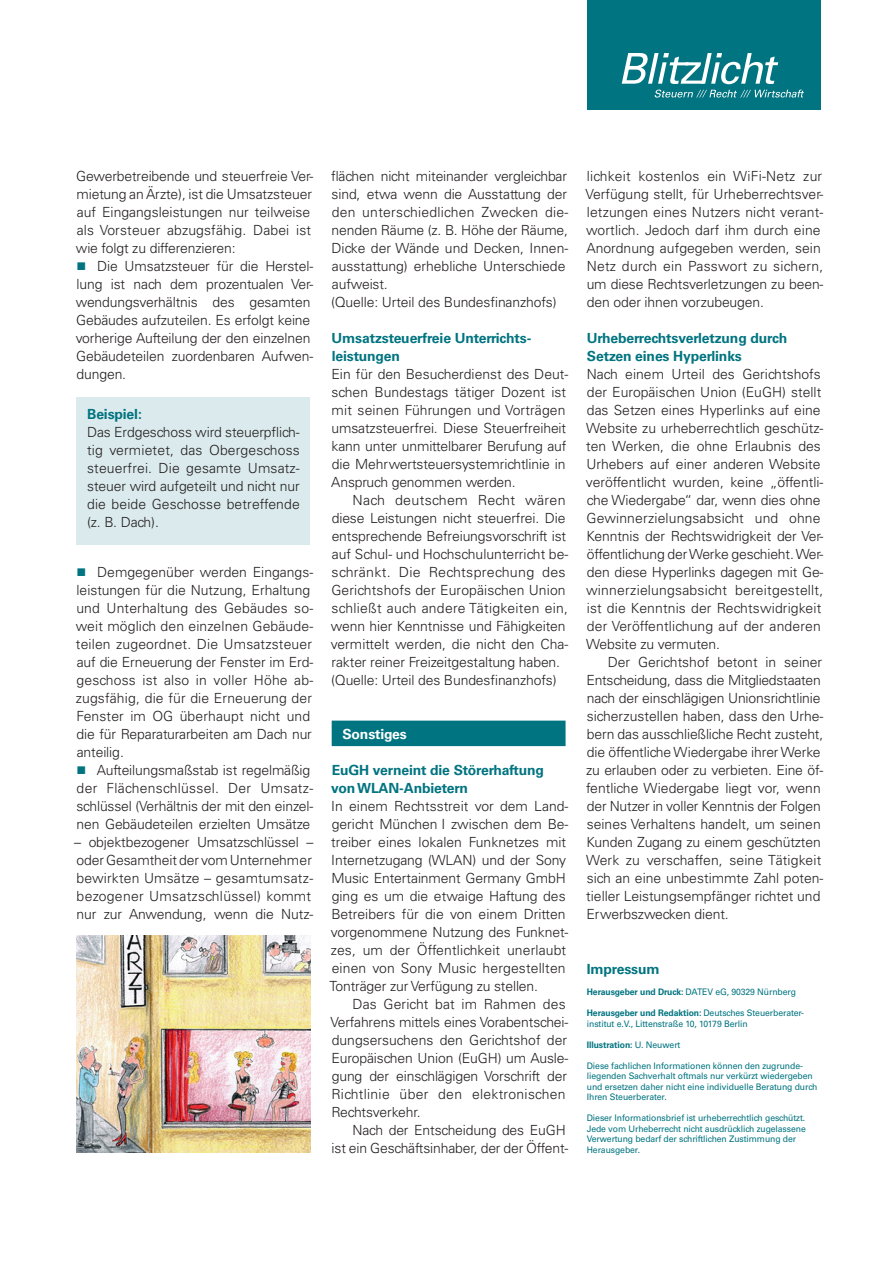
<style>
.page{position:relative;width:893px;height:1263px;background:#fff}
.page>*{position:absolute;margin:0;border:0;box-sizing:border-box;transform-origin:0 0}
.t1{font:300 13.95px/18px "Univers LT Std";letter-spacing:-.01em;color:#231f20}
.t2{font:300 13.95px/18px "Univers LT Std";letter-spacing:.01em;color:#231f20}
.t3{font:700 13.95px/18px "Univers LT Std";letter-spacing:-.01em;color:#007480}
.t4{font:700 13.95px "Univers LT Std";letter-spacing:-.01em;color:#fff}
.t5{font:9px/10.5px "Univers LT Std";letter-spacing:-.01em;color:#007480;scale:.96 1}
.t6{font:700 9px "Univers LT Std";letter-spacing:-.01em;color:#007480;scale:.96 1}
.s1{font-weight:700}
.s2{font-weight:400}
</style>
<div class="page">
<div style="left:587px;top:0;width:234px;height:110px;background:#007480"></div>
<svg style="left:622px;top:53px;width:156px;height:31px"></svg>
<svg style="left:655px;top:90px;width:149px;height:8px"></svg>
<div style="left:332px;top:721px;width:234px;height:25px;background:#007480"></div>
<div style="left:77px;top:397px;width:233px;height:147px;background:#dbeaed"></div>
<img style="left:77px;top:936px;width:233px;height:216px">
<p class="t1" style="left:76px;top:167px;width:239px">Gewerbetreibende und steuerfreie Ver&shy;mietung an Ärzte), ist die Umsatzsteuer auf Eingangsleistungen nur teilweise als Vorsteuer abzugsfähig. Dabei ist wie folgt zu differenzieren:</p>
<p class="t1" style="left:76px;top:257px;width:239px;text-indent:22px">Die Umsatzsteuer für die Herstel&shy;lung ist nach dem prozentualen Ver&shy;wendungsverhältnis des gesamten<br>Gebäudes aufzuteilen. Es erfolgt keine vorherige Aufteilung der den einzelnen<br>Gebäudeteilen zuordenbaren Aufwen&shy;dungen.</p>
<p class="t3" style="left:87px;top:406px;width:56px">Beispiel:</p>
<p class="t1" style="left:87px;top:423px;width:214px;text-align:justify">Das Erdgeschoss wird steuerpflich&shy;tig vermietet, das Obergeschoss steuerfrei. Die gesamte Umsatz&shy;steuer wird aufgeteilt und nicht nur die beide Geschosse betreffende (z. B. Dach).</p>
<p class="t2" style="left:76px;top:563px;width:239px;text-indent:21px">Demgegenüber werden Eingangs&shy;leistungen für die Nutzung, Erhaltung und Unterhaltung des Gebäudes so&shy;weit möglich den einzelnen Gebäude&shy;teilen zugeordnet. Die Umsatzsteuer auf die Erneuerung der Fenster im Erd&shy;geschoss ist also in voller Höhe ab&shy;zugsfähig, die für die Erneuerung der Fenster im OG überhaupt nicht und die für Reparaturarbeiten am Dach nur anteilig.</p>
<p class="t1" style="left:76px;top:761px;width:238px;text-indent:20px">Aufteilungsmaßstab ist regelmäßig der Flächenschlüssel. Der Umsatz&shy;schlüssel (Verhältnis der mit den einzel&shy;nen Gebäudeteilen erzielten Umsätze</p>
<p class="t1" style="left:74px;top:833px;width:241px">– objektbezogener Umsatzschlüssel – oder Gesamtheit der vom Unternehmer bewirkten Umsätze – gesamtumsatz&shy;bezogener Umsatzschlüssel) kommt nur zur Anwendung, wenn die Nutz-</p>
<p class="t1" style="left:331px;top:167px;width:239px">flächen nicht miteinander vergleichbar sind, etwa wenn die Ausstattung der den unterschiedlichen Zwecken die&shy;nenden Räume (z. B. Höhe der Räume, Dicke der Wände und Decken, Innen&shy;ausstattung) erhebliche Unterschiede aufweist.<br>(Quelle: Urteil des Bundesfinanzhofs)</p>
<p class="t3" style="left:332px;top:329px;width:201px">Umsatzsteuerfreie Unterrichts&shy;leistungen</p>
<p class="t1" style="left:331px;top:365px;width:239px">Ein für den Besucherdienst des Deut&shy;schen Bundestags tätiger Dozent ist mit seinen Führungen und Vorträgen umsatzsteuerfrei. Diese Steuerfreiheit kann unter unmittelbarer Berufung auf die Mehrwertsteuersystemrichtlinie in Anspruch genommen werden.</p>
<p class="t1" style="left:331px;top:491px;width:239px;text-indent:22px">Nach deutschem Recht wären diese Leistungen nicht steuerfrei. Die entsprechende Befreiungsvorschrift ist auf Schul- und Hochschulunterricht be&shy;schränkt. Die Rechtsprechung des Gerichtshofs der Europäischen Union schließt auch andere Tätigkeiten ein, wenn hier Kenntnisse und Fähigkeiten vermittelt werden, die nicht den Cha&shy;rakter reiner Freizeitgestaltung haben. (Quelle: Urteil des Bundesfinanzhofs)</p>
<p class="t4" style="left:342px;top:725px;width:66px">Sonstiges</p>
<p class="t3" style="left:331px;top:761px;width:214px">EuGH verneint die Störerhaftung von WLAN-Anbietern</p>
<p class="t1" style="left:329px;top:797px;width:240px">In einem Rechtsstreit vor dem Land&shy;gericht München I zwischen dem Be&shy;treiber eines lokalen Funknetzes mit Internetzugang (WLAN) und der Sony Music Entertainment Germany GmbH ging es um die etwaige Haftung des Betreibers für die von einem Dritten vorgenommene Nutzung des Funknet&shy;zes, um der Öffentlichkeit unerlaubt einen von Sony Music hergestellten Tonträger zur Verfügung zu stellen.</p>
<p class="t1" style="left:330px;top:995px;width:239px;text-indent:22px">Das Gericht bat im Rahmen des Verfahrens mittels eines Vorabentschei&shy;dungsersuchens den Gerichtshof der Europäischen Union (EuGH) um Ausle&shy;gung der einschlägigen Vorschrift der Richtlinie über den elektronischen Rechtsverkehr.</p>
<p class="t1" style="left:332px;top:1121px;width:238px;text-align:right">Nach der Entscheidung des EuGH<br>ist ein Geschäftsinhaber, der der Öffent-</p>
<p class="t1" style="left:586px;top:167px;width:239px">lichkeit kostenlos ein WiFi-Netz zur Verfügung stellt, für Urheberrechtsver&shy;letzungen eines Nutzers nicht verant&shy;wortlich. Jedoch darf ihm durch eine Anordnung aufgegeben werden, sein Netz durch ein Passwort zu sichern, um diese Rechtsverletzungen zu been&shy;den oder ihnen vorzubeugen.</p>
<p class="t3" style="left:587px;top:329px;width:202px">Urheberrechtsverletzung durch<br>Setzen eines Hyperlinks</p>
<p class="t1" style="left:586px;top:365px;width:239px">Nach einem Urteil des Gerichtshofs der Europäischen Union (EuGH) stellt das Setzen eines Hyperlinks auf eine Website zu urheberrechtlich geschütz&shy;ten Werken, die ohne Erlaubnis des Urhebers auf einer anderen Website veröffentlicht wurden, keine „öffentli&shy;che Wiedergabe“ dar, wenn dies ohne Gewinnerzielungsabsicht und ohne Kenntnis der Rechtswidrigkeit der Ver&shy;öffentlichung der Werke geschieht. Wer&shy;den diese Hyperlinks dagegen mit Ge&shy;winnerzielungsabsicht bereitgestellt, ist die Kenntnis der Rechtswidrigkeit der Veröffentlichung auf der anderen Website zu vermuten.</p>
<p class="t1" style="left:586px;top:653px;width:239px;text-indent:22px">Der Gerichtshof betont in seiner Entscheidung, dass die Mitgliedstaaten nach der einschlägigen Unionsrichtlinie sicherzustellen haben, dass den Urhe&shy;bern das ausschließliche Recht zusteht, die öffentliche Wiedergabe ihrer Werke zu erlauben oder zu verbieten. Eine öf&shy;fentliche Wiedergabe liegt vor, wenn der Nutzer in voller Kenntnis der Folgen seines Verhaltens handelt, um seinen Kunden Zugang zu einem geschützten Werk zu verschaffen, seine Tätigkeit sich an eine unbestimmte Zahl poten&shy;tieller Leistungsempfänger richtet und Erwerbszwecken dient.</p>
<p class="t3" style="left:587px;top:960px;width:74px">Impressum</p>
<p class="t5" style="left:587px;top:987px;width:219px"><span class="s1">Herausgeber und Druck:</span> DATEV eG, 90329 Nürnberg</p>
<p class="t5" style="left:587px;top:1008px;width:228px"><span class="s1">Herausgeber und Redaktion:</span> Deutsches Steuerberater&shy;institut e.V., Littenstraße 10, 10179 Berlin</p>
<p class="t6" style="left:587px;top:1039px;width:99px">Illustration: <span class="s2">U. Neuwert</span></p>
<p class="t5" style="left:587px;top:1060px;width:242px">Diese fachlichen Informationen können den zugrunde&shy;liegenden Sachverhalt oftmals nur verkürzt wiedergeben und ersetzen daher nicht eine individuelle Beratung durch Ihren Steuerberater.</p>
<p class="t5" style="left:587px;top:1113px;width:230px">Dieser Informationsbrief ist urheberrechtlich geschützt.<br>Jede vom Urheberrecht nicht ausdrücklich zugelassene Verwertung bedarf der schriftlichen Zustimmung der Herausgeber.</p>
</div>
